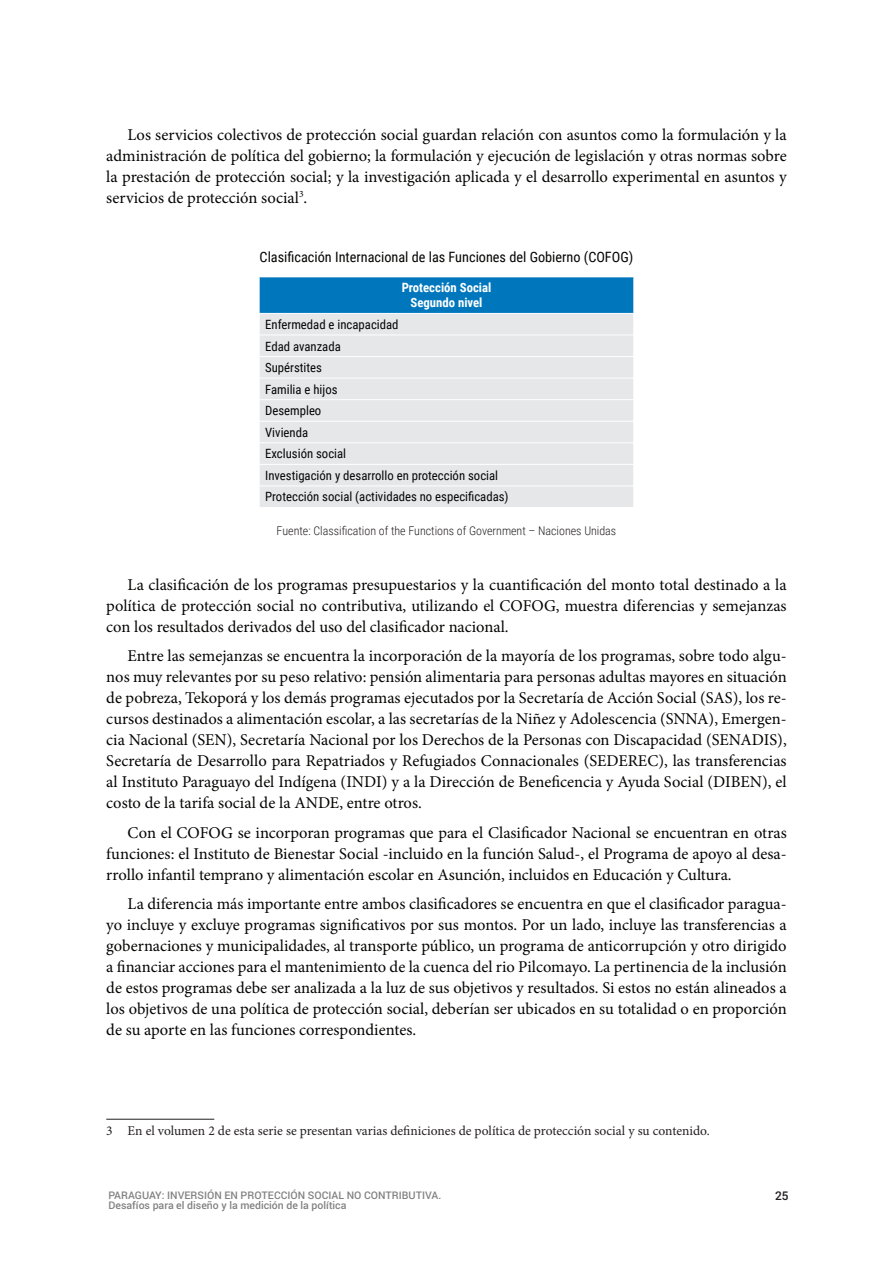
<style>
.page{position:relative;width:893px;height:1263px;background:#fff}
.page>*{position:absolute;margin:0;border:0;box-sizing:border-box;transform-origin:0 0}
.t1{font:16.5px/21px "Minion Pro";color:#040503;text-align:justify}
.t2{font:14.25px "Roboto Condensed";color:#040503}
.t3{font:13.5px "Minion Pro";color:#231f20}
.t4{font:12.75px/21.6px "Roboto Condensed";color:#040503}
.t5{font:700 12.75px/15px "Roboto Condensed";color:#fff;text-align:center}
.t6{font:300 12px "Roboto Condensed";color:#231f20}
.t7{font:500 12px "Roboto";color:#231f20}
.t8{font:500 10.5px "Roboto";color:#808180}
</style>
<div class="page">
<div style="left:259px;top:277px;width:375px;height:36px;background:#0077bd"></div>
<div style="left:260px;top:314px;width:373px;height:193px;background:#e6e7e9"></div>
<hr style="left:259px;top:277px;width:1px;height:36px;background:#fff">
<hr style="left:633px;top:277px;width:1px;height:36px;background:#fff">
<hr style="left:259px;top:335px;width:375px;height:1px;background:#fff">
<hr style="left:259px;top:356px;width:375px;height:1px;background:#fff">
<hr style="left:259px;top:378px;width:375px;height:1px;background:#fff">
<hr style="left:259px;top:399px;width:375px;height:1px;background:#fff">
<hr style="left:259px;top:421px;width:375px;height:1px;background:#fff">
<hr style="left:259px;top:442px;width:375px;height:1px;background:#fff">
<hr style="left:259px;top:464px;width:375px;height:1px;background:#fff">
<hr style="left:259px;top:486px;width:375px;height:1px;background:#fff">
<hr style="left:106px;top:1119px;width:108px;height:1px;background:#231f20">
<p class="t1" style="left:106px;top:124px;width:682px;text-indent:21px">Los servicios colectivos de protección social guardan relación con asuntos como la formulación y la administración de política del gobierno; la formulación y ejecución de legislación y otras normas sobre la prestación de protección social; y la investigación aplicada y el desarrollo experimental en asuntos y servicios de protección social<sup>3</sup>.</p>
<p class="t2" style="left:260px;top:247px;width:375px">Clasificación Internacional de las Funciones del Gobierno (COFOG)</p>
<p class="t5" style="left:402px;top:280px;width:91px">Protección Social<br>Segundo nivel</p>
<p class="t4" style="left:265px;top:313px;width:245px">Enfermedad e incapacidad<br>Edad avanzada<br>Supérstites<br>Familia e hijos<br>Desempleo<br>Vivienda<br>Exclusión social<br>Investigación y desarrollo en protección social<br>Protección social (actividades no especificadas)</p>
<p class="t6" style="left:277px;top:522px;width:341px">Fuente: Classification of the Functions of Government – Naciones Unidas</p>
<p class="t1" style="left:106px;top:574px;width:682px;text-indent:21px">La clasificación de los programas presupuestarios y la cuantificación del monto total destinado a la política de protección social no contributiva, utilizando el COFOG, muestra diferencias y semejanzas con los resultados derivados del uso del clasificador nacional.</p>
<p class="t1" style="left:106px;top:645px;width:682px;text-indent:21px">Entre las semejanzas se encuentra la incorporación de la mayoría de los programas, sobre todo algu&shy;nos muy relevantes por su peso relativo: pensión alimentaria para personas adultas mayores en situación de pobreza, Tekoporá y los demás programas ejecutados por la Secretaría de Acción Social (SAS), los re&shy;cursos destinados a alimentación escolar, a las secretarías de la Niñez y Adolescencia (SNNA), Emergen&shy;cia Nacional (SEN), Secretaría Nacional por los Derechos de la Personas con Discapacidad (SENADIS), Secretaría de Desarrollo para Repatriados y Refugiados Connacionales (SEDEREC), las transferencias al Instituto Paraguayo del Indígena (INDI) y a la Dirección de Beneficencia y Ayuda Social (DIBEN), el costo de la tarifa social de la ANDE, entre otros.</p>
<p class="t1" style="left:106px;top:822px;width:682px;text-indent:21px">Con el COFOG se incorporan programas que para el Clasificador Nacional se encuentran en otras funciones: el Instituto de Bienestar Social -incluido en la función Salud-, el Programa de apoyo al desa&shy;rrollo infantil temprano y alimentación escolar en Asunción, incluidos en Educación y Cultura.</p>
<p class="t1" style="left:106px;top:893px;width:682px;text-indent:21px">La diferencia más importante entre ambos clasificadores se encuentra en que el clasificador paragua&shy;yo incluye y excluye programas significativos por sus montos. Por un lado, incluye las transferencias a gobernaciones y municipalidades, al transporte público, un programa de anticorrupción y otro dirigido a financiar acciones para el mantenimiento de la cuenca del rio Pilcomayo. La pertinencia de la inclusión de estos programas debe ser analizada a la luz de sus objetivos y resultados. Si estos no están alineados a los objetivos de una política de protección social, deberían ser ubicados en su totalidad o en proporción de su aporte en las funciones correspondientes.</p>
<p class="t3" style="left:106px;top:1122px;width:605px">3 En el volumen 2 de esta serie se presentan varias definiciones de política de protección social y su contenido.</p>
<p class="t8" style="left:108px;top:1187px;width:334px">PARAGUAY: INVERSIÓN EN PROTECCIÓN SOCIAL NO CONTRIBUTIVA.</p>
<p class="t7" style="left:775px;top:1187px;width:15px">25</p>
<p class="t8" style="left:108px;top:1198px;width:239px">Desafíos para el diseño y la medición de la política</p>
</div>
